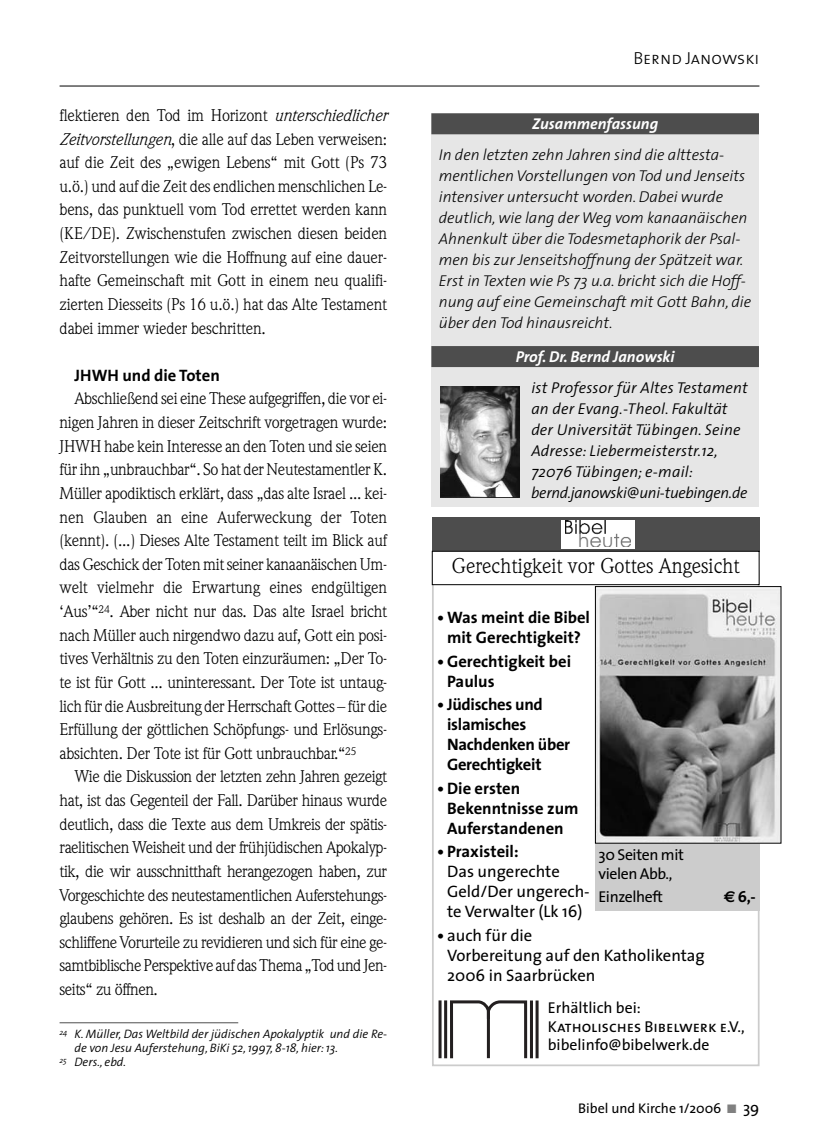
<style>
.page{position:relative;width:819px;height:1141px;background:#fff}
.page>*{position:absolute;margin:0;border:0;box-sizing:border-box;transform-origin:0 0}
.t1{font:21px "Weidemann";color:#000}
.t2{font:17.5px "The Sans Light Caps";color:#000}
.t3{font:16.62px/23.6px "Weidemann";letter-spacing:-.015em;color:#000;text-align:justify}
.t4{font:700 16.62px/19.9px "The Sans";color:#000}
.t5{font:16.62px/19.9px "The Sans";color:#000}
.t6{font:700 16.62px/19.9px "The Sans";letter-spacing:-.02em;color:#000}
.t7{font:italic 300 15.75px/21px "The Sans";color:#000}
.t8{font:italic 300 15.75px/21px "The Sans";letter-spacing:.01em;color:#000}
.t9{font:italic 700 15.75px "The Sans";color:#fff}
.t10{font:15.75px "The Sans";color:#000}
.t11{font:15.75px/18.9px "The Sans";letter-spacing:-.025em;color:#000}
.t12{font:15.75px "The Sans Caps";color:#000}
.t13{font:700 15.75px "The Sans";color:#000}
.t14{font:14px "The Sans";color:#000}
.t15{font:italic 300 12.25px "The Sans";color:#000}
.s1{font-style:italic}
.s2{font-weight:700}
.s3{font-family:"Euro Sans"}
.s4{color:#808080}
.s5{font-size:15.75px}
</style>
<div class="page">
<div style="left:431px;top:113px;width:328px;height:394px;background:#e6e6e6"></div>
<div style="left:431px;top:113px;width:328px;height:21px;background:#4d4d4d"></div>
<div style="left:431px;top:346px;width:328px;height:21px;background:#4d4d4d"></div>
<img style="left:440px;top:386px;width:79px;height:112px">
<hr style="left:60px;top:86px;width:699px;height:1px;background:#000">
<hr style="left:60px;top:1022px;width:178px;height:1px;background:#808080">
<div style="left:595px;top:839px;width:164px;height:72px;background:#ccc"></div>
<div style="left:432px;top:518px;width:327px;height:34px;background:#4d4d4d"></div>
<img style="left:597px;top:588px;width:182px;height:254px">
<div style="left:595px;top:586px;width:186px;height:258px;border:1px solid #000"></div>
<div style="left:432px;top:551px;width:327px;height:34px;border:1px solid #000"></div>
<svg style="left:450px;top:1000px;width:78px;height:59px"></svg>
<hr style="left:530px;top:1000px;width:3px;height:58px;background:#231f20">
<hr style="left:535px;top:1000px;width:3px;height:58px;background:#231f20">
<hr style="left:444px;top:1000px;width:3px;height:58px;background:#231f20">
<hr style="left:438px;top:1000px;width:3px;height:58px;background:#231f20">
<div style="left:561px;top:520px;width:74px;height:29px;background:#fff"></div>
<img style="left:565px;top:520px;width:65px;height:27px">
<p class="t3" style="left:60px;top:105px;width:329px">flektieren den Tod im Horizont <span class="s1">unterschiedlicher Zeitvorstellungen</span>, die alle auf das Leben verweisen: auf die Zeit des „ewigen Lebens“ mit Gott (Ps 73 u.ö.) und auf die Zeit des endlichen menschlichen Le&shy;bens, das punktuell vom Tod errettet werden kann (KE/DE). Zwischenstufen zwischen diesen beiden Zeitvorstellungen wie die Hoffnung auf eine dauer&shy;hafte Gemeinschaft mit Gott in einem neu qualifi&shy;zierten Diesseits (Ps 16 u.ö.) hat das Alte Testament dabei immer wieder beschritten.</p>
<p class="t4" style="left:74px;top:367px;width:147px">JHWH und die Toten</p>
<p class="t3" style="left:60px;top:388px;width:329px;text-indent:15px">Abschließend sei eine These aufgegriffen, die vor ei&shy;nigen Jahren in dieser Zeitschrift vorgetragen wurde:<br>JHWH habe kein Interesse an den Toten und sie seien für ihn „unbrauchbar“. So hat der Neutestamentler K.<br>Müller apodiktisch erklärt, dass „das alte Israel ... kei&shy;nen Glauben an eine Auferweckung der Toten (kennt). (...) Dieses Alte Testament teilt im Blick auf das Geschick der Toten mit seiner kanaanäischen Um&shy;welt vielmehr die Erwartung eines endgültigen ‘Aus’“<sup>24</sup>. Aber nicht nur das. Das alte Israel bricht nach Müller auch nirgendwo dazu auf, Gott ein posi&shy;tives Verhältnis zu den Toten einzuräumen: „Der To&shy;te ist für Gott ... uninteressant. Der Tote ist untaug&shy;lich für die Ausbreitung der Herrschaft Gottes – für die Erfüllung der göttlichen Schöpfungs- und Erlösungs&shy;absichten. Der Tote ist für Gott unbrauchbar.“<sup>25</sup></p>
<p class="t3" style="left:60px;top:766px;width:329px;text-indent:15px">Wie die Diskussion der letzten zehn Jahren gezeigt hat, ist das Gegenteil der Fall. Darüber hinaus wurde deutlich, dass die Texte aus dem Umkreis der spätis&shy;raelitischen Weisheit und der frühjüdischen Apokalyp&shy;tik, die wir ausschnitthaft herangezogen haben, zur Vorgeschichte des neutestamentlichen Auferstehungs&shy;glaubens gehören. Es ist deshalb an der Zeit, einge&shy;schliffene Vorurteile zu revidieren und sich für eine ge&shy;samtbiblische Perspektive auf das Thema „Tod und Jen&shy;seits“ zu öffnen.</p>
<p class="t15" style="left:60px;top:1029px;width:329px"><sup>24</sup> K. Müller, Das Weltbild der jüdischen Apokalyptik und die Re-</p>
<p class="t15" style="left:74px;top:1043px;width:265px">de von Jesu Auferstehung, BiKi 52, 1997, 8-18, hier: 13.</p>
<p class="t15" style="left:60px;top:1057px;width:68px"><sup>25</sup> Ders., ebd.</p>
<p class="t2" style="left:633px;top:48px;width:127px">Bernd Janowski</p>
<p class="t9" style="left:532px;top:118px;width:128px">Zusammenfassung</p>
<p class="t7" style="left:439px;top:146px;width:314px">In den letzten zehn Jahren sind die alttesta&shy;mentlichen Vorstellungen von Tod und Jenseits intensiver untersucht worden. Dabei wurde deutlich, wie lang der Weg vom kanaanäischen Ahnenkult über die Todesmetaphorik der Psal&shy;men bis zur Jenseitshoffnung der Spätzeit war.<br>Erst in Texten wie Ps 73 u.a. bricht sich die Hoff&shy;nung auf eine Gemeinschaft mit Gott Bahn, die über den Tod hinausreicht.</p>
<p class="t9" style="left:515px;top:350px;width:160px">Prof. Dr. Bernd Janowski</p>
<p class="t8" style="left:531px;top:379px;width:218px">ist Professor für Altes Testament an der Evang.-Theol. Fakultät der Universität Tübingen. Seine<br>Adresse: Liebermeisterstr.12,<br>72076 Tübingen; e-mail: bernd.janowski@uni-tuebingen.de</p>
<p class="t1" style="left:451px;top:558px;width:289px">Gerechtigkeit vor Gottes Angesicht</p>
<p class="t4" style="left:437px;top:609px;width:154px;text-align:center">• Was meint die Bibel mit Gerechtigkeit?</p>
<p class="t4" style="left:447px;top:653px;width:125px;text-indent:-10px">• Gerechtigkeit bei<br>Paulus</p>
<p class="t6" style="left:447px;top:696px;width:124px;text-indent:-10px">• Jüdisches und islamisches<br>Nachdenken über<br>Gerechtigkeit</p>
<p class="t4" style="left:447px;top:780px;width:133px;text-indent:-10px">• Die ersten<br>Bekenntnisse zum<br>Auferstandenen</p>
<p class="t4" style="left:437px;top:843px;width:83px">• Praxisteil:</p>
<p class="t5" style="left:447px;top:863px;width:144px">Das ungerechte<br>Geld/Der ungerech&shy;te Verwalter (Lk 16)</p>
<p class="t5" style="left:447px;top:927px;width:259px;text-indent:-10px"><span class="s2">•</span> auch für die<br>Vorbereitung auf den Katholikentag<br>2006 in Saarbrücken</p>
<p class="t11" style="left:598px;top:847px;width:87px">30 Seiten mit vielen Abb.,</p>
<p class="t11" style="left:598px;top:888px;width:66px">Einzelheft</p>
<p class="t13" style="left:723px;top:890px;width:33px"><span class="s3">€</span> 6,-</p>
<p class="t10" style="left:548px;top:1001px;width:94px">Erhältlich bei:</p>
<p class="t12" style="left:548px;top:1017px;width:198px">Katholisches Bibelwerk e.V.,</p>
<p class="t10" style="left:548px;top:1039px;width:163px">bibelinfo@bibelwerk.de</p>
<p class="t14" style="left:578px;top:1103px;width:183px">Bibel und Kirche 1/2006 <span class="s4">■</span> <span class="s5">39</span></p>
</div>
